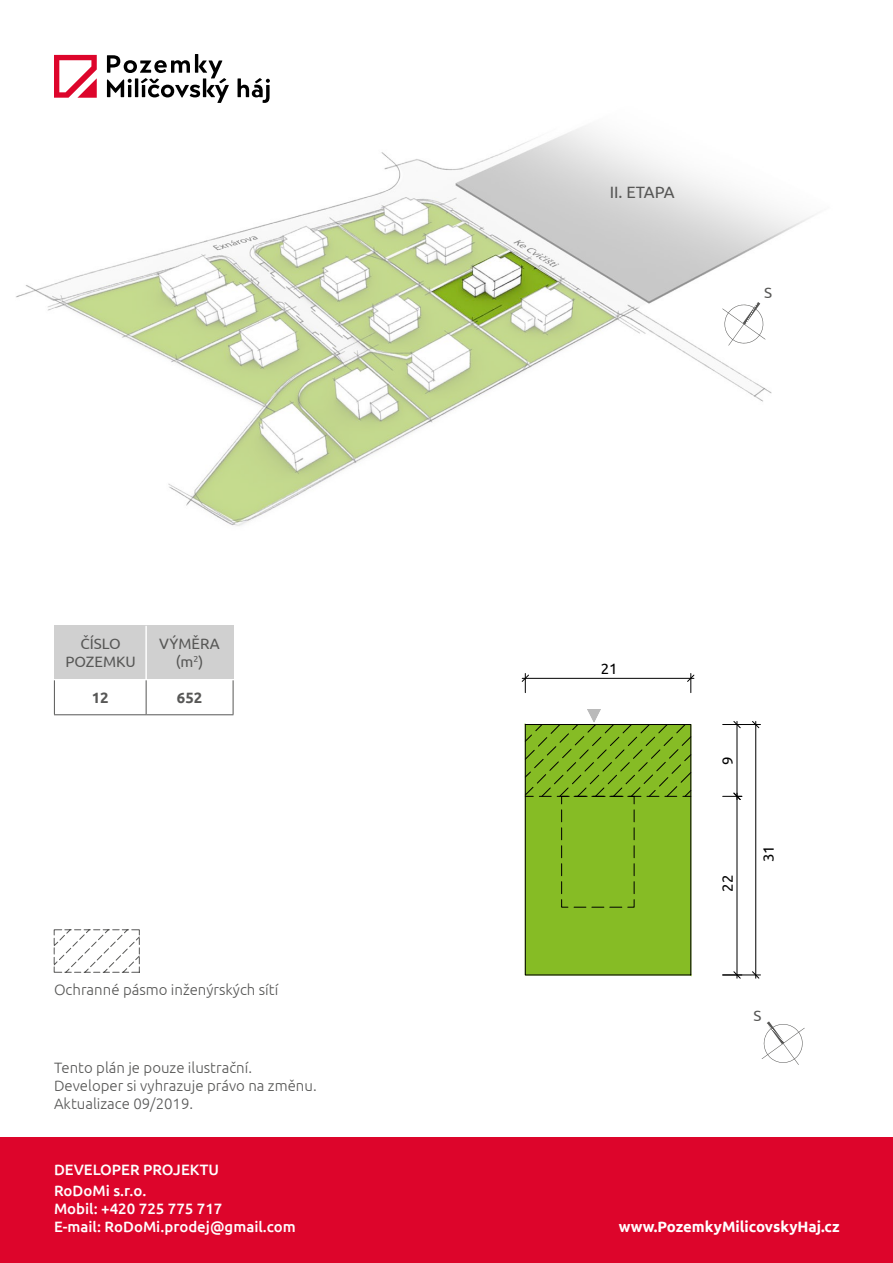
<style>
.page{position:relative;width:893px;height:1263px;background:#fff}
.page>*{position:absolute;margin:0;border:0;box-sizing:border-box;transform-origin:0 0}
.t1{font:16.35px "Ubuntu";color:#575756}
.t2{font:300 15px/18px "Ubuntu";color:#575756}
.t3{font:500 15px/21.6px "Ubuntu";color:#fff}
.t4{font:700 15px "Ubuntu";color:#fff}
.t5{font:15px/18px "Ubuntu";color:#575756;text-align:center}
.t6{font:15px "Ubuntu";color:#000}
.t7{font:700 15px "Ubuntu";color:#575756}
</style>
<div class="page">
<svg style="left:16px;top:59px;width:800px;height:467px"></svg>
<svg style="left:722px;top:302px;width:44px;height:44px"></svg>
<div style="left:0;top:1137px;width:893px;height:126px;background:#dd052b"></div>
<svg style="left:107px;top:54px;width:163px;height:49px"></svg>
<svg style="left:54px;top:55px;width:43px;height:43px"></svg>
<div style="left:54px;top:626px;width:179px;height:53px;background:#d0d0d0"></div>
<hr style="left:145px;top:626px;width:2px;height:53px;background:#fff">
<hr style="left:54px;top:680px;width:1px;height:34px;background:#575756">
<hr style="left:146px;top:680px;width:1px;height:34px;background:#575756">
<hr style="left:233px;top:680px;width:1px;height:34px;background:#575756">
<hr style="left:54px;top:714px;width:92px;height:1px;background:#575756">
<hr style="left:146px;top:714px;width:87px;height:1px;background:#575756">
<svg style="left:54px;top:929px;width:86px;height:44px"></svg>
<svg style="left:525px;top:709px;width:167px;height:267px;background:#87b830"></svg>
<hr style="left:723px;top:724px;width:37px;height:1px;background:#000">
<hr style="left:723px;top:975px;width:37px;height:1px;background:#000">
<hr style="left:755px;top:721px;width:1px;height:257px;background:#000">
<svg style="left:752px;top:721px;width:7px;height:7px"></svg>
<svg style="left:752px;top:971px;width:7px;height:8px"></svg>
<hr style="left:737px;top:721px;width:1px;height:78px;background:#000">
<svg style="left:733px;top:721px;width:8px;height:7px"></svg>
<hr style="left:737px;top:793px;width:1px;height:185px;background:#000">
<svg style="left:723px;top:792px;width:19px;height:8px"></svg>
<svg style="left:723px;top:971px;width:19px;height:8px"></svg>
<hr style="left:522px;top:678px;width:172px;height:1px;background:#000">
<svg style="left:522px;top:673px;width:7px;height:20px"></svg>
<svg style="left:687px;top:673px;width:7px;height:20px"></svg>
<svg style="left:761px;top:1021px;width:44px;height:44px"></svg>
<p class="t5" style="left:65px;top:634px;width:72px">ČÍSLO<br>POZEMKU</p>
<p class="t5" style="left:159px;top:634px;width:62px">VÝMĚRA (m<sup>2</sup>)</p>
<p class="t7" style="left:92px;top:689px;width:18px">12</p>
<p class="t7" style="left:177px;top:689px;width:27px">652</p>
<p class="t2" style="left:54px;top:980px;width:226px">Ochranné pásmo inženýrských sítí</p>
<p class="t2" style="left:54px;top:1058px;width:264px">Tento plán je pouze ilustrační.<br>Developer si vyhrazuje právo na změnu.<br>Aktualizace 09/2019.</p>
<p class="t3" style="left:54px;top:1158px;width:166px">DEVELOPER PROJEKTU<br>RoDoMi s.r.o.</p>
<p class="t3" style="left:54px;top:1199px;width:243px;line-height:18px">Mobil: +420 725 775 717<br>E-mail: RoDoMi.prodej@gmail.com</p>
<p class="t1" style="left:610px;top:182px;width:66px">II. ETAPA</p>
<p class="t5" style="left:764px;top:284px;width:9px">S</p>
<p class="t6" style="left:601px;top:659px;width:18px">21</p>
<p class="t6" style="left:718px;top:765px;width:10px;rotate:-90deg">9</p>
<p class="t6" style="left:718px;top:892px;width:18px;rotate:-90deg">22</p>
<p class="t6" style="left:759px;top:862px;width:18px;rotate:-90deg">31</p>
<p class="t5" style="left:753px;top:1006px;width:9px">S</p>
<p class="t4" style="left:619px;top:1218px;width:222px">www.PozemkyMilicovskyHaj.cz</p>
</div>
